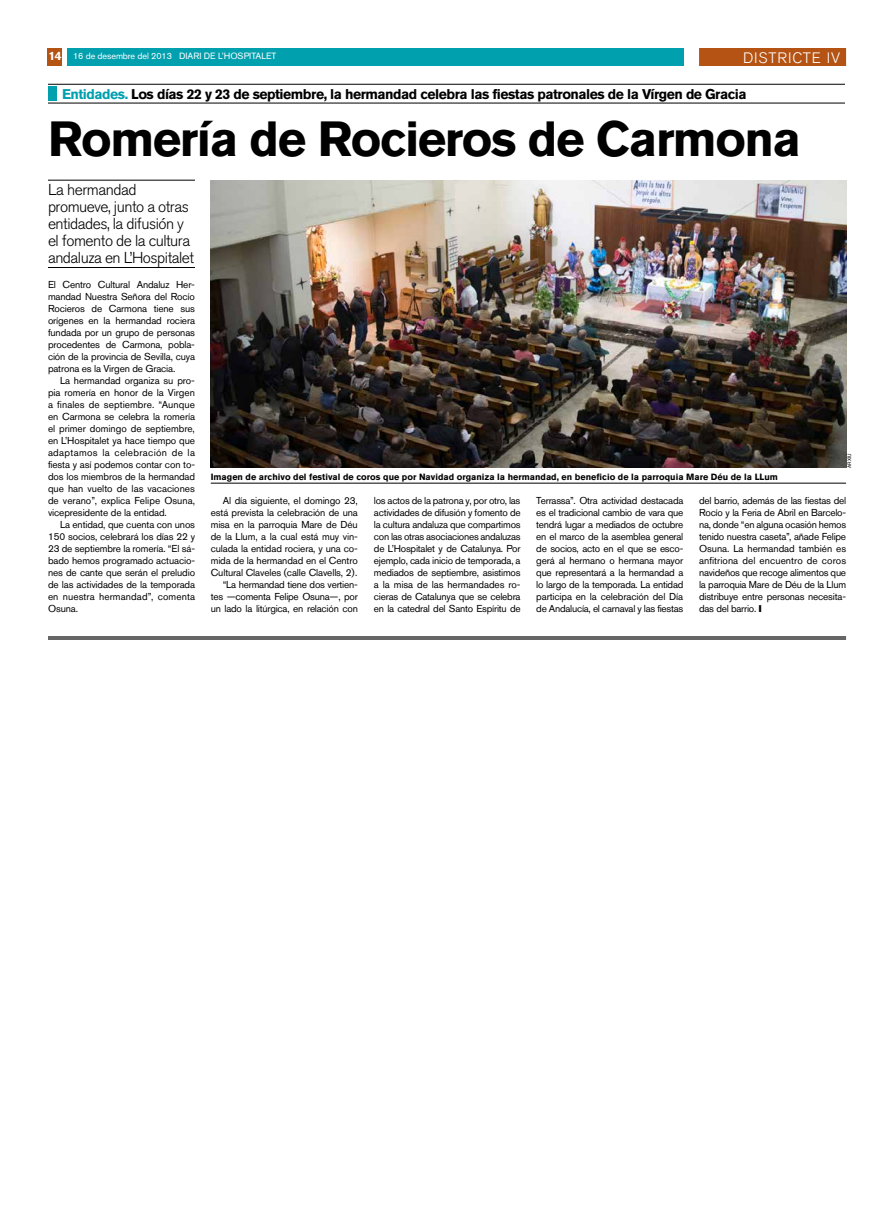
<style>
.page{position:relative;width:893px;height:1220px;background:#fff}
.page>*{position:absolute;margin:0;border:0;box-sizing:border-box;transform-origin:0 0}
.t1{font:700 49px "Akzidenz Grotesk BQ";letter-spacing:-.03em;color:#000}
.t2{font:300 15.8px/17px "Akzidenz Grotesk BQ";letter-spacing:-.03em;color:#000}
.t3{font:300 15px "Akzidenz Grotesk BQ";letter-spacing:.06em;color:#fff}
.t4{font:700 14px "Akzidenz Grotesk BQ";letter-spacing:-.035em;color:#000}
.t5{font:10px/12px "Akzidenz Grotesk BQ";letter-spacing:-.01em;color:#000;text-align:justify}
.t6{font:700 9px "Akzidenz Grotesk BQ";color:#000}
.t7{font:9px "Akzidenz Grotesk BQ";letter-spacing:-.01em;color:#fff}
.t8{font:5px "Akzidenz Grotesk BQ";color:#000}
.s1{font-weight:700;font-size:12px}
.s2{font-style:inherit}
.s3{color:#00a0af}
</style>
<div class="page">
<div style="left:67px;top:48px;width:616px;height:18px;background:#00a0af"></div>
<div style="left:699px;top:48px;width:147px;height:18px;background:#b45314"></div>
<div style="left:48px;top:48px;width:14px;height:18px;background:#b45314"></div>
<hr style="left:48px;top:636px;width:798px;height:4px;background:#666">
<hr style="left:48px;top:180px;width:147px;height:1px;background:#000">
<hr style="left:48px;top:267px;width:147px;height:1px;background:#000">
<hr style="left:48px;top:84px;width:797px;height:1px;background:#000">
<hr style="left:48px;top:103px;width:797px;height:1px;background:#000">
<div style="left:48px;top:86px;width:8px;height:16px;background:#00a0af"></div>
<img style="left:211px;top:180px;width:635px;height:288px">
<hr style="left:211px;top:483px;width:635px;height:1px;background:#000">
<p class="t7" style="left:48px;top:51px;width:229px"><span class="s1">14</span> 16 de desembre del 2013 <span class="s2">DIARI DE L’HOSPITALET</span></p>
<h3 class="t3" style="left:743px;top:49px;width:99px">DISTRICTE IV</h3>
<h3 class="t4" style="left:62px;top:86px;width:686px"><span class="s3">Entidades.</span> Los días 22 y 23 de septiembre, la hermandad celebra las fiestas patronales de la Vírgen de Gracia</h3>
<h1 class="t1" style="left:48px;top:111px;width:755px">Romería de Rocieros de Carmona</h1>
<h2 class="t2" style="left:48px;top:182px;width:148px">La hermandad promueve, junto a otras entidades, la difusión y el fomento de la cultura andaluza en L’Hospitalet</h2>
<p class="t5" style="left:48px;top:278px;width:149px">El Centro Cultural Andaluz Her&shy;mandad Nuestra Señora del Rocío Rocieros de Carmona tiene sus orígenes en la hermandad rociera fundada por un grupo de personas procedentes de Carmona, pobla&shy;ción de la provincia de Sevilla, cuya patrona es la Virgen de Gracia.</p>
<p class="t5" style="left:48px;top:374px;width:149px;text-indent:12px">La hermandad organiza su pro&shy;pia romería en honor de la Virgen a finales de septiembre. “Aunque en Carmona se celebra la romería el primer domingo de septiembre, en L’Hospitalet ya hace tiempo que adaptamos la celebración de la fiesta y así podemos contar con to&shy;dos los miembros de la hermandad que han vuelto de las vacaciones de verano”, explica Felipe Osuna, vicepresidente de la entidad.</p>
<p class="t5" style="left:48px;top:518px;width:149px;text-indent:12px">La entidad, que cuenta con unos 150 socios, celebrará los días 22 y 23 de septiembre la romería. “El sá&shy;bado hemos programado actuacio&shy;nes de cante que serán el preludio de las actividades de la temporada en nuestra hermandad”, comenta Osuna.</p>
<p class="t8" style="left:846px;top:468px;width:16px;rotate:-90deg">ARXIU</p>
<p class="t6" style="left:211px;top:472px;width:569px">Imagen de archivo del festival de coros que por Navidad organiza la hermandad, en beneficio de la parroquia Mare Déu de la LLum</p>
<p class="t5" style="left:211px;top:494px;width:149px;text-align:right">Al día siguiente, el domingo 23, está prevista la celebración de una misa en la parroquia Mare de Déu de la Llum, a la cual está muy vin&shy;culada la entidad rociera, y una co&shy;mida de la hermandad en el Centro Cultural Claveles (calle Clavells, 2). “La hermandad tiene dos vertien&shy;tes —comenta Felipe Osuna—, por un lado la litúrgica, en relación con</p>
<p class="t5" style="left:374px;top:494px;width:148px">los actos de la patrona y, por otro, las actividades de difusión y fomento de la cultura andaluza que compartimos con las otras asociaciones andaluzas de L’Hospitalet y de Catalunya. Por ejemplo, cada inicio de temporada, a mediados de septiembre, asistimos a la misa de las hermandades ro&shy;cieras de Catalunya que se celebra en la catedral del Santo Espíritu de</p>
<p class="t5" style="left:536px;top:494px;width:149px">Terrassa”. Otra actividad destacada es el tradicional cambio de vara que tendrá lugar a mediados de octubre en el marco de la asemblea general de socios, acto en el que se esco&shy;gerá al hermano o hermana mayor que representará a la hermandad a lo largo de la temporada. La entidad participa en la celebración del Día de Andalucía, el carnaval y las fiestas</p>
<p class="t5" style="left:699px;top:494px;width:149px">del barrio, además de las fiestas del Rocío y la Feria de Abril en Barcelo&shy;na, donde “en alguna ocasión hemos tenido nuestra caseta”, añade Felipe Osuna. La hermandad también es anfitriona del encuentro de coros navideños que recoge alimentos que la parroquia Mare de Déu de la Llum distribuye entre personas necesita&shy;das del barrio.</p>
</div>
